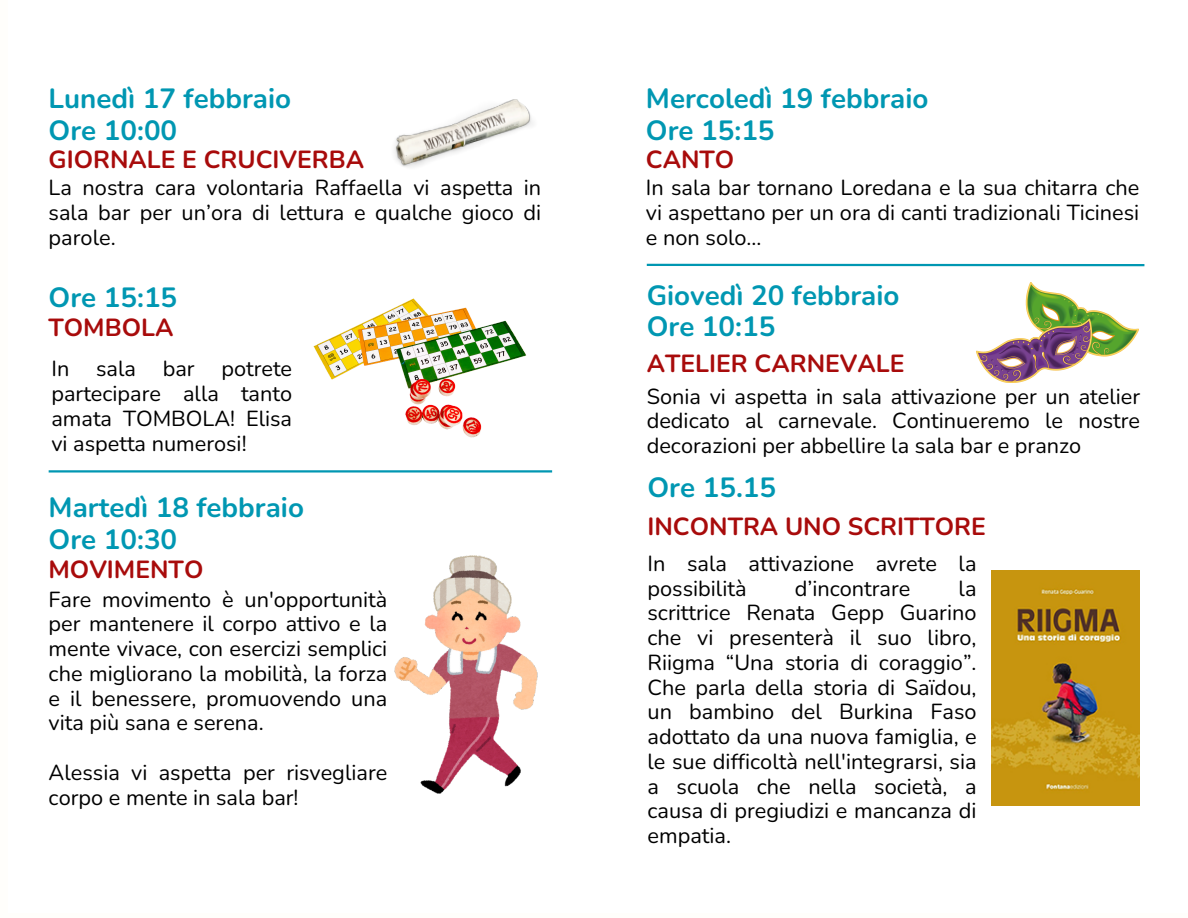
<style>
.page{position:relative;width:1188px;height:918px;background:#fff}
.page>*{position:absolute;margin:0;border:0;box-sizing:border-box;transform-origin:0 0}
.t1{font:700 27.75px/31.5px "Nunito";color:#0097b2}
.t2{font:700 24.75px "Nunito";color:#a80b0b}
.t3{font:21.75px/24.8px "Nunito";color:#000;text-align:justify}
</style>
<div class="page">
<hr style="left:49px;top:470px;width:503px;height:3px;background:#0097b2">
<hr style="left:647px;top:264px;width:497px;height:2px;background:#0097b2">
<img style="left:394px;top:99px;width:139px;height:68px">
<img style="left:395px;top:556px;width:143px;height:237px">
<img style="left:977px;top:282px;width:162px;height:100px">
<img style="left:313px;top:298px;width:214px;height:140px">
<img style="left:991px;top:570px;width:149px;height:235px">
<p class="t1" style="left:49px;top:83px;width:244px">Lunedì 17 febbraio<br>Ore 10:00</p>
<h1 class="t1" style="left:646px;top:83px;width:284px">Mercoledì 19 febbraio<br>Ore 15:15</h1>
<p class="t2" style="left:646px;top:143px;width:90px">CANTO</p>
<h2 class="t3" style="left:646px;top:175px;width:495px">In sala bar tornano Loredana e la sua chitarra che vi aspettano per un ora di canti tradizionali Ticinesi e non solo...</h2>
<p class="t1" style="left:647px;top:280px;width:254px">Giovedì 20 febbraio<br>Ore 10:15</p>
<p class="t2" style="left:49px;top:143px;width:317px">GIORNALE E CRUCIVERBA</p>
<h1 class="t3" style="left:49px;top:175px;width:494px">La nostra cara volontaria Raffaella vi aspetta in sala bar per un’ora di lettura e qualche gioco di parole.</h1>
<h2 class="t1" style="left:49px;top:282px;width:130px">Ore 15:15</h2>
<p class="t2" style="left:49px;top:311px;width:126px">TOMBOLA</p>
<h2 class="t3" style="left:51px;top:357px;width:242px">In sala bar potrete partecipare alla tanto amata TOMBOLA! Elisa vi aspetta numerosi!</h2>
<p class="t1" style="left:49px;top:492px;width:257px">Martedì 18 febbraio<br>Ore 10:30</p>
<p class="t2" style="left:49px;top:553px;width:156px">MOVIMENTO</p>
<h1 class="t3" style="left:49px;top:587px;width:340px">Fare movimento è un'opportunità per mantenere il corpo attivo e la mente vivace, con esercizi semplici che migliorano la mobilità, la forza e il benessere, promuovendo una vita più sana e serena.</h1>
<h2 class="t3" style="left:49px;top:760px;width:340px">Alessia vi aspetta per risvegliare corpo e mente in sala bar!</h2>
<p class="t2" style="left:647px;top:347px;width:259px">ATELIER CARNEVALE</p>
<p class="t3" style="left:647px;top:384px;width:495px">Sonia vi aspetta in sala attivazione per un atelier dedicato al carnevale. Continueremo le nostre decorazioni per abbellire la sala bar e pranzo</p>
<p class="t1" style="left:648px;top:472px;width:130px">Ore 15.15</p>
<h1 class="t2" style="left:648px;top:510px;width:340px">INCONTRA UNO SCRITTORE</h1>
<p class="t3" style="left:648px;top:551px;width:331px">In sala attivazione avrete la possibilità</p>
<p class="t3" style="left:648px;top:576px;width:331px;text-indent:311px">la scrittrice Renata Gepp Guarino che vi presenterà il suo libro, Riigma “Una storia di coraggio”.<br>Che parla della storia di Saïdou, un bambino del Burkina Faso adottato da una nuova famiglia, e le sue difficoltà nell'integrarsi, sia a scuola che nella società, a causa di pregiudizi e mancanza di empatia.</p>
<p class="t3" style="left:795px;top:576px;width:117px">d’incontrare</p>
</div>
